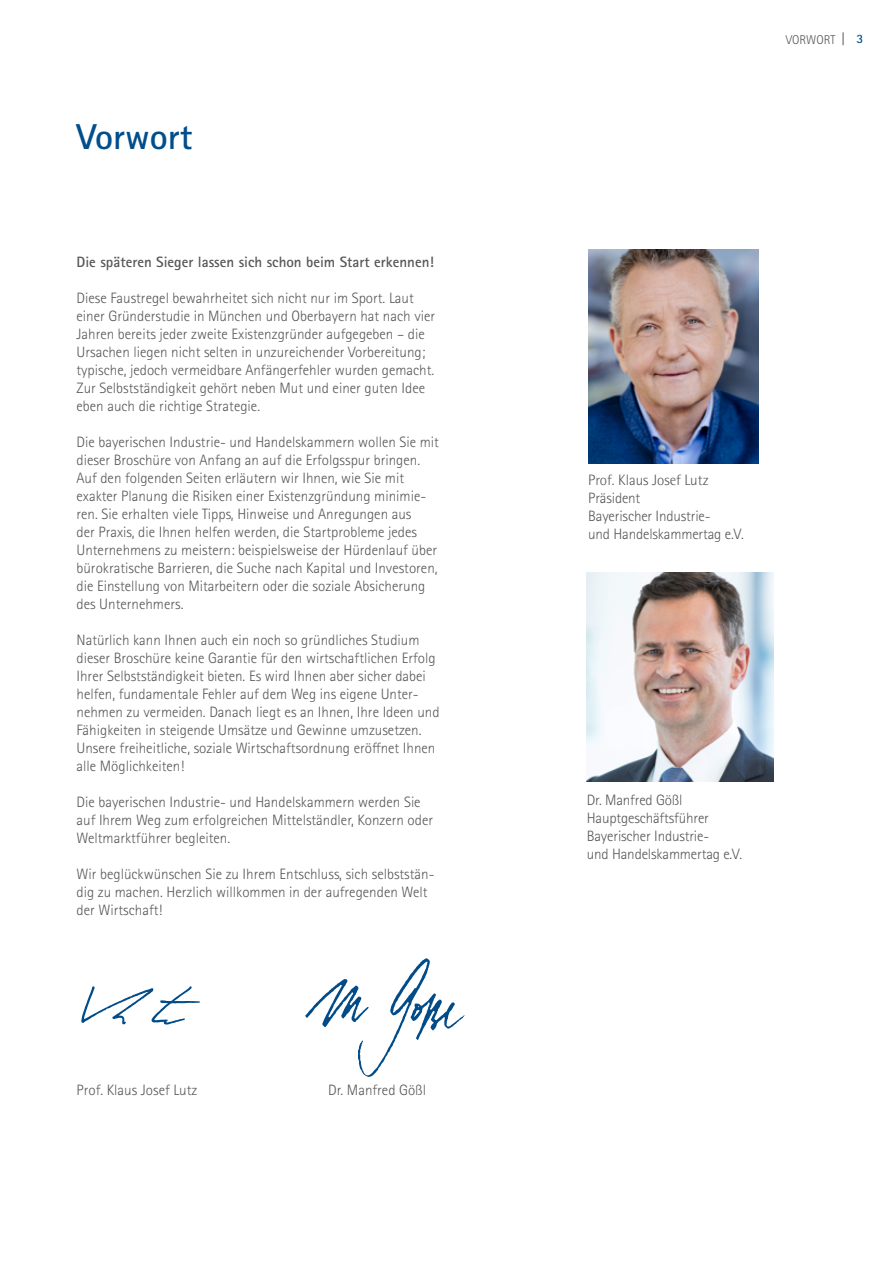
<style>
.page{position:relative;width:893px;height:1263px;background:#fff}
.page>*{position:absolute;margin:0;border:0;box-sizing:border-box;transform-origin:0 0}
.t1{font:700 36px "Rotis Sans Serif Std";color:#004e8d}
.t2{font:300 15px/18px "Rotis Sans Serif Std";color:#575756}
.t3{font:700 15px "Rotis Sans Serif Std";color:#575756}
.t4{font:300 15px "Rotis Semi Sans";color:#575756}
.t5{font:300 12.75px "Rotis Sans Serif Std";color:#575756}
.t6{font:700 12.75px "Rotis Sans Serif Std";color:#004e8d}
.s1{font-family:"Frutiger";font-weight:400;font-stretch:condensed}
</style>
<div class="page">
<img style="left:587px;top:573px;width:187px;height:208px">
<img style="left:588px;top:249px;width:170px;height:215px">
<svg style="left:81px;top:986px;width:119px;height:38px"></svg>
<svg style="left:305px;top:958px;width:159px;height:119px"></svg>
<h1 class="t1" style="left:77px;top:114px;width:117px">Vorwort</h1>
<p class="t3" style="left:77px;top:253px;width:359px">Die späteren Sieger lassen sich schon beim Start erkennen!</p>
<p class="t2" style="left:77px;top:289px;width:360px">Diese Faustregel bewahrheitet sich nicht nur im Sport. Laut einer Gründerstudie in München und Oberbayern hat nach vier Jahren bereits jeder zweite Existenzgründer aufgegeben – die Ursachen liegen nicht selten in unzureichender Vorbereitung; typische, jedoch vermeidbare Anfängerfehler wurden gemacht.<br>Zur Selbstständigkeit gehört neben Mut und einer guten Idee eben auch die richtige Strategie.</p>
<p class="t2" style="left:77px;top:433px;width:364px">Die bayerischen Industrie- und Handelskammern wollen Sie mit dieser Broschüre von Anfang an auf die Erfolgsspur bringen.<br>Auf den folgenden Seiten erläutern wir Ihnen, wie Sie mit exakter Planung die Risiken einer Existenzgründung minimie&shy;ren. Sie erhalten viele Tipps, Hinweise und Anregungen aus<br>der Praxis, die Ihnen helfen werden, die Startprobleme jedes Unternehmens zu meistern: beispielsweise der Hürdenlauf über bürokratische Barrieren, die Suche nach Kapital und Investoren, die Einstellung von Mitarbeitern oder die soziale Absicherung des Unternehmers.</p>
<p class="t2" style="left:77px;top:631px;width:365px">Natürlich kann Ihnen auch ein noch so gründliches Studium dieser Broschüre keine Garantie für den wirtschaftlichen Erfolg Ihrer Selbstständigkeit bieten. Es wird Ihnen aber sicher dabei helfen, fundamentale Fehler auf dem Weg ins eigene Unter&shy;nehmen zu vermeiden. Danach liegt es an Ihnen, Ihre Ideen und Fähigkeiten in steigende Umsätze und Gewinne umzusetzen.<br>Unsere freiheitliche, soziale Wirtschaftsordnung eröffnet Ihnen alle Möglichkeiten!</p>
<p class="t2" style="left:77px;top:793px;width:358px">Die bayerischen Industrie- und Handelskammern werden Sie auf Ihrem Weg zum erfolgreichen Mittelständler, Konzern oder<br>Weltmarktführer begleiten.</p>
<p class="t2" style="left:77px;top:866px;width:359px">Wir beglückwünschen Sie zu Ihrem Entschluss, sich selbststän&shy;dig zu machen. Herzlich willkommen in der aufregenden Welt der Wirtschaft!</p>
<p class="t2" style="left:77px;top:1082px;width:122px">Prof. Klaus Josef Lutz</p>
<p class="t2" style="left:328px;top:1082px;width:100px">Dr. Manfred Gößl</p>
<p class="t5" style="left:786px;top:32px;width:60px">VORWORT <span class="s1">|</span></p>
<p class="t6" style="left:856px;top:31px;width:8px">3</p>
<p class="t4" style="left:588px;top:471px;width:122px">Prof. Klaus Josef Lutz</p>
<p class="t2" style="left:588px;top:489px;width:157px">Präsident<br>Bayerischer Industrie-<br>und Handelskammertag e.V.</p>
<p class="t2" style="left:587px;top:791px;width:157px">Dr. Manfred Gößl<br>Hauptgeschäftsführer<br>Bayerischer Industrie-<br>und Handelskammertag e.V.</p>
</div>
